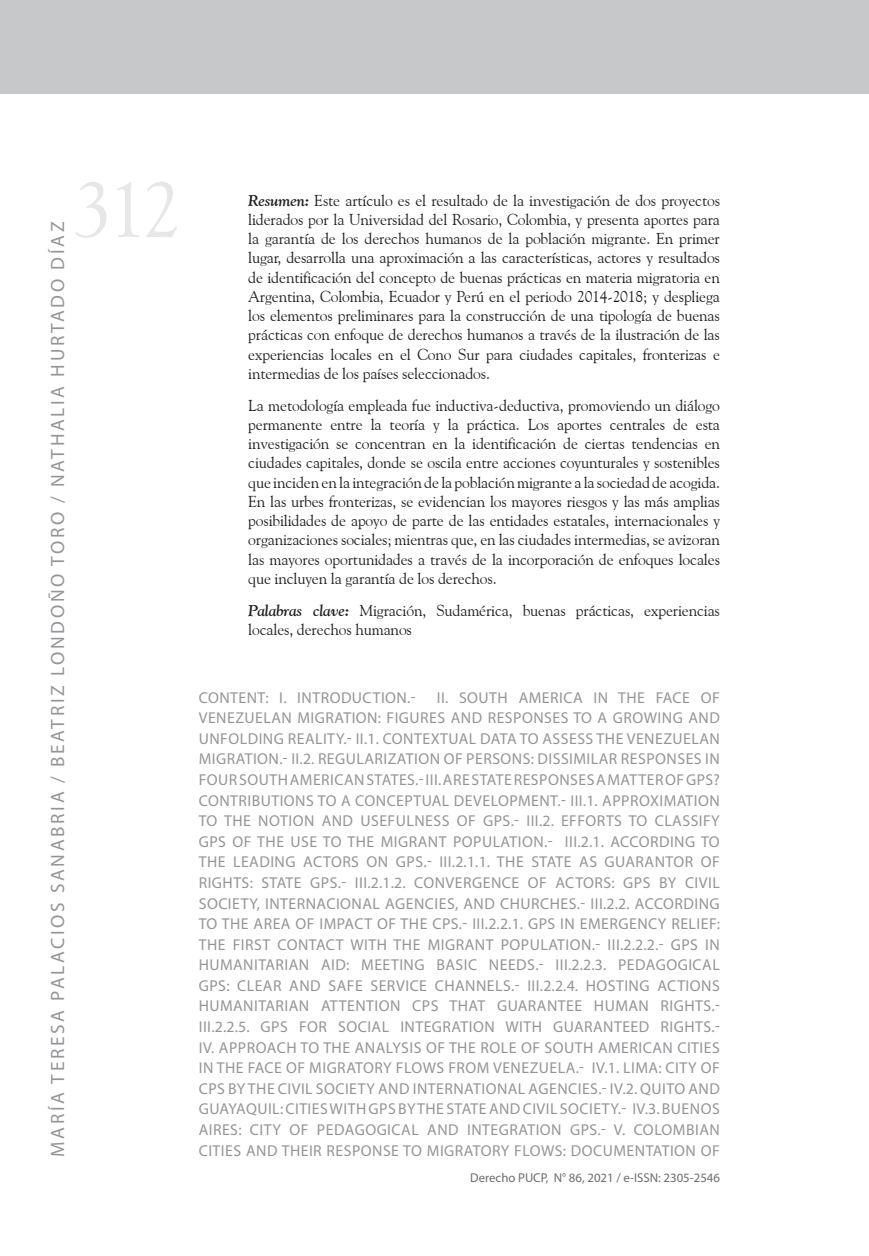
<style>
.page{position:relative;width:869px;height:1256px;background:#fff}
.page>*{position:absolute;margin:0;border:0;box-sizing:border-box;transform-origin:0 0}
.t1{font:78.75px "Goudy Old Style BT";color:#e6e7e9}
.t2{font:19.25px "Myriad Pro";letter-spacing:.14em;color:#939598}
.t3{font:15.75px/19.2px "Goudy Old Style BT";letter-spacing:-.01em;color:#231f20;text-align:justify}
.t4{font:15.75px/20.7px "Myriad Pro";letter-spacing:.03em;color:#939598;text-align:justify}
.t5{font:12.78px "Myriad Pro";color:#6c6d70}
.s1{font-weight:700;font-style:italic}
</style>
<div class="page">
<div style="left:843px;top:0;width:25px;height:94px;background:#c7c8ca"></div>
<div style="left:0;top:0;width:843px;height:94px;background:#c7c8ca"></div>
<p class="t2" style="left:46px;top:1156px;width:936px;rotate:-90deg">MARÍA TERESA PALACIOS SANABRIA / BEATRIZ LONDOÑO TORO / NATHALIA HURTADO DÍAZ</p>
<h1 class="t1" style="left:74px;top:161px;width:109px">312</h1>
<p class="t3" style="left:248px;top:190px;width:473px"><span class="s1">Resumen:</span> Este artículo es el resultado de la investigación de dos proyectos liderados por la Universidad del Rosario, Colombia, y presenta aportes para la garantía de los derechos humanos de la población migrante. En primer lugar, desarrolla una aproximación a las características, actores y resultados de identificación del concepto de buenas prácticas en materia migratoria en Argentina, Colombia, Ecuador y Perú en el periodo 2014-2018; y despliega los elementos preliminares para la construcción de una tipología de buenas prácticas con enfoque de derechos humanos a través de la ilustración de las experiencias locales en el Cono Sur para ciudades capitales, fronterizas e intermedias de los países seleccionados.</p>
<p class="t3" style="left:248px;top:395px;width:473px">La metodología empleada fue inductiva-deductiva, promoviendo un diálogo permanente entre la teoría y la práctica. Los aportes centrales de esta investigación se concentran en la identificación de ciertas tendencias en ciudades capitales, donde se oscila entre acciones coyunturales y sostenibles que inciden en la integración de la población migrante a la sociedad de acogida.<br>En las urbes fronterizas, se evidencian los mayores riesgos y las más amplias posibilidades de apoyo de parte de las entidades estatales, internacionales y organizaciones sociales; mientras que, en las ciudades intermedias, se avizoran las mayores oportunidades a través de la incorporación de enfoques locales que incluyen la garantía de los derechos.</p>
<p class="t3" style="left:248px;top:600px;width:473px"><span class="s1">Palabras clave:</span> Migración, Sudamérica, buenas prácticas, experiencias locales, derechos humanos</p>
<p class="t4" style="left:199px;top:686px;width:522px;text-indent:238px">II. SOUTH AMERICA IN THE FACE OF VENEZUELAN MIGRATION: FIGURES AND RESPONSES TO A GROWING AND UNFOLDING REALITY.- II.1. CONTEXTUAL DATA TO ASSESS THE VENEZUELAN MIGRATION.- II.2. REGULARIZATION OF PERSONS: DISSIMILAR RESPONSES IN FOUR SOUTH AMERICAN STATES.- III. ARE STATE RESPONSES A MATTER OF GPS?<br>CONTRIBUTIONS TO A CONCEPTUAL DEVELOPMENT.- III.1. APPROXIMATION TO THE NOTION AND USEFULNESS OF GPS.- III.2. EFFORTS TO CLASSIFY GPS OF THE USE TO THE MIGRANT POPULATION.- III.2.1. ACCORDING TO THE LEADING ACTORS ON GPS.- III.2.1.1. THE STATE AS GUARANTOR OF RIGHTS: STATE GPS.- III.2.1.2. CONVERGENCE OF ACTORS: GPS BY CIVIL SOCIETY, INTERNACIONAL AGENCIES, AND CHURCHES.- III.2.2. ACCORDING TO THE AREA OF IMPACT OF THE CPS.- III.2.2.1. GPS IN EMERGENCY RELIEF:<br>THE FIRST CONTACT WITH THE MIGRANT POPULATION.- III.2.2.2.- GPS IN HUMANITARIAN AID: MEETING BASIC NEEDS.- III.2.2.3. PEDAGOGICAL GPS: CLEAR AND SAFE SERVICE CHANNELS.- III.2.2.4. HOSTING ACTIONS HUMANITARIAN ATTENTION CPS THAT GUARANTEE HUMAN RIGHTS.- III.2.2.5. GPS FOR SOCIAL INTEGRATION WITH GUARANTEED RIGHTS.- IV. APPROACH TO THE ANALYSIS OF THE ROLE OF SOUTH AMERICAN CITIES IN THE FACE OF MIGRATORY FLOWS FROM VENEZUELA.- IV.1. LIMA: CITY OF CPS BY THE CIVIL SOCIETY AND INTERNATIONAL AGENCIES.- IV.2. QUITO AND GUAYAQUIL: CITIES WITH GPS BY THE STATE AND CIVIL SOCIETY.- IV.3. BUENOS AIRES: CITY OF PEDAGOGICAL AND INTEGRATION GPS.- V. COLOMBIAN CITIES AND THEIR RESPONSE TO MIGRATORY FLOWS: DOCUMENTATION OF</p>
<p class="t4" style="left:199px;top:686px;width:218px">CONTENT: I. INTRODUCTION.-</p>
<p class="t5" style="left:470px;top:1168px;width:251px">Derecho PUCP, N° 86, 2021 / e-ISSN: 2305-2546</p>
</div>
